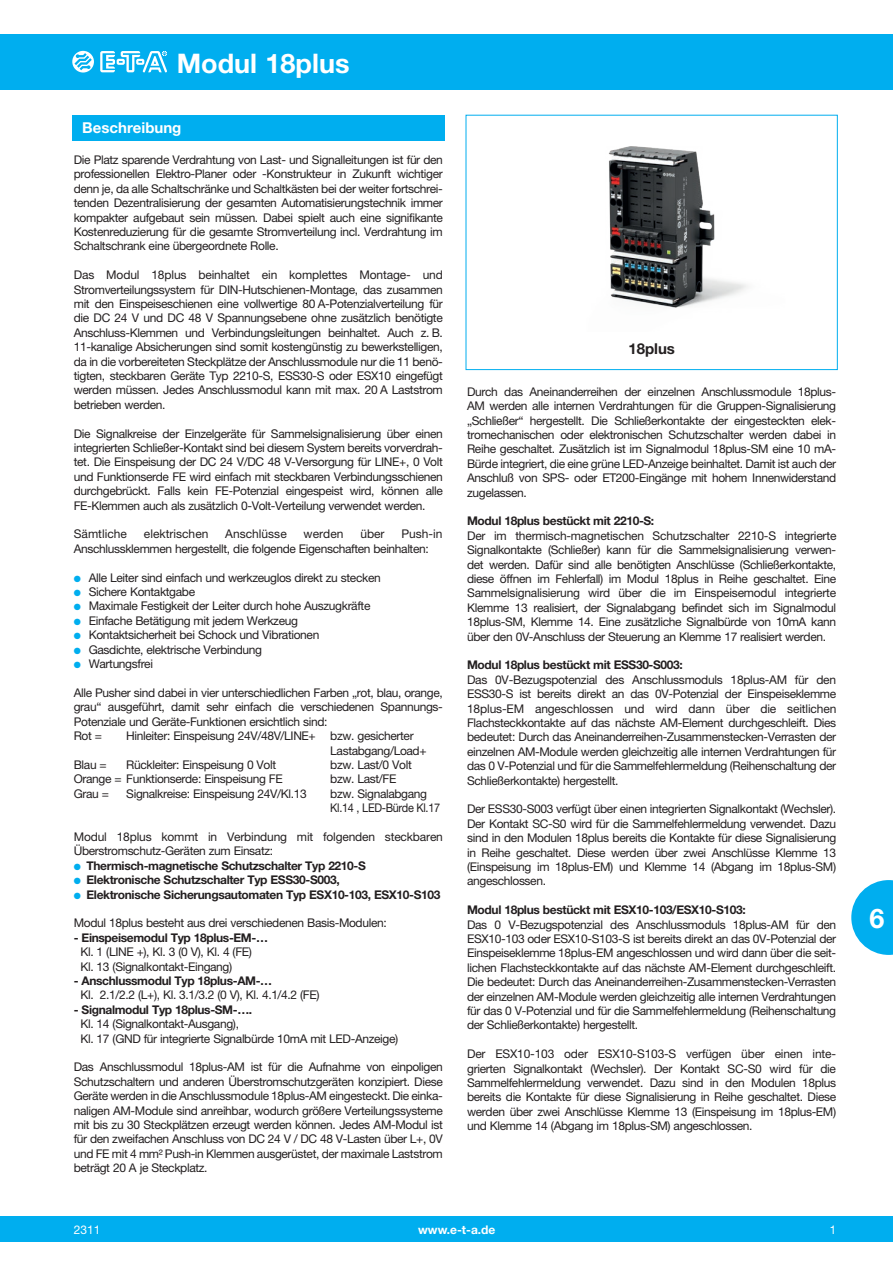
<style>
.page{position:relative;width:893px;height:1263px;background:#fff}
.page>*{position:absolute;margin:0;border:0;box-sizing:border-box;transform-origin:0 0}
.t1{font:700 27px "Helvetica Neue LT";color:#fff}
.t2{font:700 15px "Helvetica Neue LT";color:#fff}
.t3{font:700 15px "Helvetica Neue LT";color:#231f20}
.t4{font:12px/14.4px "Helvetica Neue LT";letter-spacing:-.03em;color:#231f20;text-align:justify}
.t5{font:700 12px "Helvetica Neue LT";letter-spacing:-.03em;color:#231f20}
.t6{font:12px "Helvetica Neue LT";color:#231f20}
.t7{font:700 12px "Helvetica Neue LT";color:#fff}
.t8{font:12px "Helvetica Neue LT";color:#fff}
.t9{font:12px "Helvetica Neue LT";color:#fff;scale:.95 1}
.s1{color:#00aeef}
</style>
<div class="page">
<div style="left:0;top:1216px;width:893px;height:26px;background:#00aeef"></div>
<div style="left:0;top:34px;width:893px;height:55px;background:#00aeef"></div>
<svg style="left:72px;top:51px;width:22px;height:22px"></svg>
<svg style="left:100px;top:51px;width:67px;height:21px"></svg>
<svg style="left:851px;top:880px;width:42px;height:75px"></svg>
<div style="left:466px;top:115px;width:372px;height:255px;border:1px solid #00aeef"></div>
<div style="left:72px;top:115px;width:372px;height:25px;background:#00aeef"></div>
<img style="left:609px;top:146px;width:139px;height:162px">
<h1 class="t1" style="left:177px;top:46px;width:174px">Modul 18plus</h1>
<p class="t2" style="left:82px;top:119px;width:101px">Beschreibung</p>
<p class="t4" style="left:74px;top:152px;width:371px">Die Platz sparende Verdrahtung von Last- und Signalleitungen ist für den professionellen Elektro-Planer oder -Konstrukteur in Zukunft wichtiger denn je, da alle Schaltschränke und Schaltkästen bei der weiter fortschrei&shy;tenden Dezentralisierung der gesamten Automatisierungstechnik immer kompakter aufgebaut sein müssen. Dabei spielt auch eine signifikante Kostenreduzierung für die gesamte Stromverteilung incl. Verdrahtung im Schaltschrank eine übergeordnete Rolle.</p>
<p class="t4" style="left:74px;top:268px;width:371px">Das Modul 18plus beinhaltet ein komplettes Montage- und Stromverteilungssystem für DIN-Hutschienen-Montage, das zusammen mit den Einspeiseschienen eine vollwertige 80 A-Potenzialverteilung für die DC 24 V und DC 48 V Spannungsebene ohne zusätzlich benötigte Anschluss-Klemmen und Verbindungsleitungen beinhaltet. Auch z. B.<br>11-kanalige Absicherungen sind somit kostengünstig zu bewerkstelligen, da in die vorbereiteten Steckplätze der Anschlussmodule nur die 11 benö&shy;tigten, steckbaren Geräte Typ 2210-S, ESS30-S oder ESX10 eingefügt werden müssen. Jedes Anschlussmodul kann mit max. 20 A Laststrom betrieben werden.</p>
<p class="t4" style="left:74px;top:426px;width:371px">Die Signalkreise der Einzelgeräte für Sammelsignalisierung über einen integrierten Schließer-Kontakt sind bei diesem System bereits vorverdrah&shy;tet. Die Einspeisung der DC 24 V/DC 48 V-Versorgung für LINE+, 0 Volt und Funktionserde FE wird einfach mit steckbaren Verbindungsschienen durchgebrückt. Falls kein FE-Potenzial eingespeist wird, können alle FE-Klemmen auch als zusätzlich 0-Volt-Verteilung verwendet werden.</p>
<p class="t6" style="left:74px;top:527px;width:55px">Sämtliche</p>
<p class="t6" style="left:144px;top:527px;width:66px">elektrischen</p>
<p class="t6" style="left:225px;top:527px;width:63px">Anschlüsse</p>
<p class="t4" style="left:304px;top:527px;width:41px">werden</p>
<p class="t4" style="left:360px;top:527px;width:26px">über</p>
<p class="t4" style="left:74px;top:527px;width:370px;text-indent:328px">Push-in<br>Anschlussklemmen hergestellt, die folgende Eigenschaften beinhalten:</p>
<p class="t4" style="left:74px;top:570px;width:308px"><span class="s1">●</span> Alle Leiter sind einfach und werkzeuglos direkt zu stecken</p>
<p class="t4" style="left:74px;top:584px;width:123px"><span class="s1">●</span> Sichere Kontaktgabe</p>
<p class="t4" style="left:74px;top:599px;width:298px"><span class="s1">●</span> Maximale Festigkeit der Leiter durch hohe Auszugkräfte</p>
<p class="t4" style="left:74px;top:613px;width:226px"><span class="s1">●</span> Einfache Betätigung mit jedem Werkzeug</p>
<p class="t4" style="left:74px;top:628px;width:247px"><span class="s1">●</span> Kontaktsicherheit bei Schock und Vibrationen</p>
<p class="t4" style="left:74px;top:642px;width:190px"><span class="s1">●</span> Gasdichte, elektrische Verbindung</p>
<p class="t4" style="left:74px;top:656px;width:81px"><span class="s1">●</span> Wartungsfrei</p>
<p class="t4" style="left:74px;top:685px;width:371px;text-align:left">Alle Pusher sind dabei in vier unterschiedlichen Farben „rot, blau, orange, grau“ ausgeführt, damit sehr einfach die verschiedenen Spannungs-Potenziale und Geräte-Funktionen ersichtlich sind:<br>Rot =</p>
<p class="t4" style="left:330px;top:728px;width:98px;text-indent:-204px">Hinleiter: Einspeisung 24V/48V/LINE+ bzw. gesicherter<br>Lastabgang/Load+</p>
<p class="t4" style="left:74px;top:757px;width:35px">Blau =</p>
<p class="t4" style="left:126px;top:757px;width:151px">Rückleiter: Einspeisung 0 Volt</p>
<p class="t4" style="left:330px;top:757px;width:83px">bzw. Last/0 Volt</p>
<p class="t4" style="left:74px;top:772px;width:210px">Orange = Funktionserde: Einspeisung FE</p>
<p class="t4" style="left:330px;top:772px;width:68px">bzw. Last/FE</p>
<p class="t4" style="left:74px;top:786px;width:37px">Grau =</p>
<p class="t4" style="left:126px;top:786px;width:182px">Signalkreise: Einspeisung 24V/Kl.13</p>
<p class="t4" style="left:330px;top:786px;width:111px">bzw. Signalabgang<br>Kl.14 , LED-Bürde Kl.17</p>
<p class="t4" style="left:74px;top:829px;width:371px">Modul 18plus kommt in Verbindung mit folgenden steckbaren<br>Überstromschutz-Geräten zum Einsatz:</p>
<p class="t5" style="left:74px;top:858px;width:294px"><span class="s1">●</span> Thermisch-magnetische Schutzschalter Typ 2210-S</p>
<p class="t5" style="left:74px;top:872px;width:267px"><span class="s1">●</span> Elektronische Schutzschalter Typ ESS30-S003,</p>
<p class="t5" style="left:74px;top:887px;width:368px"><span class="s1">●</span> Elektronische Sicherungsautomaten Typ ESX10-103, ESX10-S103</p>
<p class="t4" style="left:74px;top:916px;width:314px">Modul 18plus besteht aus drei verschiedenen Basis-Modulen:</p>
<p class="t5" style="left:74px;top:930px;width:196px">- Einspeisemodul Typ 18plus-EM-…</p>
<p class="t4" style="left:80px;top:944px;width:173px">Kl. 1 (LINE +), Kl. 3 (0 V), Kl. 4 (FE)<br>Kl. 13 (Signalkontakt-Eingang)</p>
<p class="t5" style="left:74px;top:973px;width:200px">- Anschlussmodul Typ 18plus-AM-…</p>
<p class="t4" style="left:80px;top:988px;width:241px">Kl. 2.1/2.2 (L+), Kl. 3.1/3.2 (0 V), Kl. 4.1/4.2 (FE)</p>
<p class="t5" style="left:74px;top:1002px;width:180px">- Signalmodul Typ 18plus-SM-….</p>
<p class="t4" style="left:80px;top:1016px;width:319px">Kl. 14 (Signalkontakt-Ausgang),<br>Kl. 17 (GND für integrierte Signalbürde 10mA mit LED-Anzeige)</p>
<p class="t4" style="left:74px;top:1060px;width:371px">Das Anschlussmodul 18plus-AM ist für die Aufnahme von einpoligen Schutzschaltern und anderen Überstromschutzgeräten konzipiert. Diese Geräte werden in die Anschlussmodule 18plus-AM eingesteckt. Die einka&shy;naligen AM-Module sind anreihbar, wodurch größere Verteilungssysteme mit bis zu 30 Steckplätzen erzeugt werden können. Jedes AM-Modul ist für den zweifachen Anschluss von DC 24 V / DC 48 V-Lasten über L+, 0V und FE mit 4 mm² Push-in Klemmen ausgerüstet, der maximale Laststrom beträgt 20 A je Steckplatz.</p>
<p class="t3" style="left:628px;top:339px;width:48px">18plus</p>
<p class="t4" style="left:467px;top:384px;width:371px">Durch das Aneinanderreihen der einzelnen Anschlussmodule 18plus-AM werden alle internen Verdrahtungen für die Gruppen-Signalisierung „Schließer“ hergestellt. Die Schließerkontakte der eingesteckten elek&shy;tromechanischen oder elektronischen Schutzschalter werden dabei in Reihe geschaltet. Zusätzlich ist im Signalmodul 18plus-SM eine 10 mA-Bürde integriert, die eine grüne LED-Anzeige beinhaltet. Damit ist auch der Anschluß von SPS- oder ET200-Eingänge mit hohem Innenwiderstand zugelassen.</p>
<p class="t5" style="left:467px;top:514px;width:189px">Modul 18plus bestückt mit 2210-S:</p>
<p class="t4" style="left:467px;top:528px;width:371px">Der im thermisch-magnetischen Schutzschalter 2210-S integrierte Signalkontakte (Schließer) kann für die Sammelsignalisierung verwen&shy;det werden. Dafür sind alle benötigten Anschlüsse (Schließerkontakte, diese öffnen im Fehlerfall) im Modul 18plus in Reihe geschaltet. Eine Sammelsignalisierung wird über die im Einspeisemodul integrierte Klemme 13 realisiert, der Signalabgang befindet sich im Signalmodul 18plus-SM, Klemme 14. Eine zusätzliche Signalbürde von 10mA kann über den 0V-Anschluss der Steuerung an Klemme 17 realisiert werden.</p>
<p class="t5" style="left:467px;top:658px;width:217px">Modul 18plus bestückt mit ESS30-S003:</p>
<p class="t4" style="left:467px;top:672px;width:371px">Das 0V-Bezugspotenzial des Anschlussmoduls 18plus-AM für den ESS30-S ist bereits direkt an das 0V-Potenzial der Einspeiseklemme 18plus-EM angeschlossen und wird dann über die seitlichen Flachsteckkontakte auf das nächste AM-Element durchgeschleift. Dies bedeutet: Durch das Aneinanderreihen-Zusammenstecken-Verrasten der einzelnen AM-Module werden gleichzeitig alle internen Verdrahtungen für das 0 V-Potenzial und für die Sammelfehlermeldung (Reihenschaltung der Schließerkontakte) hergestellt.</p>
<p class="t4" style="left:467px;top:802px;width:371px">Der ESS30-S003 verfügt über einen integrierten Signalkontakt (Wechsler).<br>Der Kontakt SC-S0 wird für die Sammelfehlermeldung verwendet. Dazu sind in den Modulen 18plus bereits die Kontakte für diese Signalisierung in Reihe geschaltet. Diese werden über zwei Anschlüsse Klemme 13 (Einspeisung im 18plus-EM) und Klemme 14 (Abgang im 18plus-SM) angeschlossen.</p>
<p class="t5" style="left:467px;top:902px;width:280px">Modul 18plus bestückt mit ESX10-103/ESX10-S103:</p>
<p class="t4" style="left:467px;top:917px;width:371px">Das 0 V-Bezugspotenzial des Anschlussmoduls 18plus-AM für den ESX10-103 oder ESX10-S103-S ist bereits direkt an das 0V-Potenzial der Einspeiseklemme 18plus-EM angeschlossen und wird dann über die seit&shy;lichen Flachsteckkontakte auf das nächste AM-Element durchgeschleift.<br>Die bedeutet: Durch das Aneinanderreihen-Zusammenstecken-Verrasten der einzelnen AM-Module werden gleichzeitig alle internen Verdrahtungen für das 0 V-Potenzial und für die Sammelfehlermeldung (Reihenschaltung der Schließerkontakte) hergestellt.</p>
<p class="t4" style="left:467px;top:1047px;width:371px">Der ESX10-103 oder ESX10-S103-S verfügen über einen inte&shy;grierten Signalkontakt (Wechsler). Der Kontakt SC-S0 wird für die Sammelfehlermeldung verwendet. Dazu sind in den Modulen 18plus bereits die Kontakte für diese Signalisierung in Reihe geschaltet. Diese werden über zwei Anschlüsse Klemme 13 (Einspeisung im 18plus-EM) und Klemme 14 (Abgang im 18plus-SM) angeschlossen.</p>
<p class="t7" style="left:418px;top:1222px;width:79px">www.e-t-a.de</p>
<p class="t8" style="left:74px;top:1222px;width:28px">2311</p>
<p class="t9" style="left:830px;top:1222px;width:8px">1</p>
<h1 class="t1" style="left:869px;top:902px;width:17px">6</h1>
</div>
